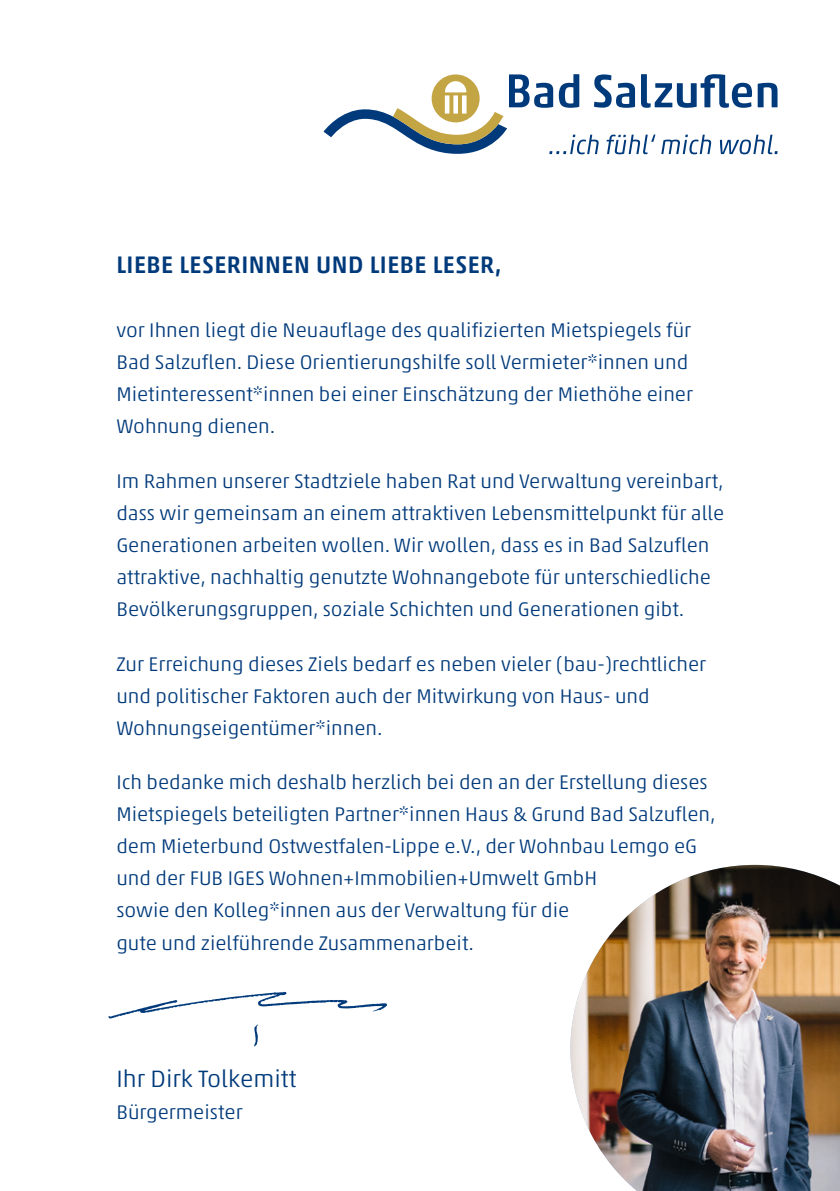
<style>
.page{position:relative;width:840px;height:1191px;background:#fff}
.page>*{position:absolute;margin:0;border:0;box-sizing:border-box;transform-origin:0 0}
.t1{font:500 24px "Akko Pro";letter-spacing:.02em;color:#003a7b}
.t2{font:300 24px "Akko Pro";color:#003a7b}
.t3{font:300 20px/32px "Akko Pro";color:#003a7b}
</style>
<div class="page">
<svg style="left:323px;top:74px;width:454px;height:80px"></svg>
<img style="left:108px;top:991px;width:279px;height:56px">
<img style="left:570px;top:865px;width:269px;height:326px">
<p class="t1" style="left:116px;top:250px;width:386px">LIEBE LESERINNEN UND LIEBE LESER,</p>
<p class="t3" style="left:116px;top:314px;width:578px">vor Ihnen liegt die Neuauflage des qualifizierten Mietspiegels für Bad Salzuflen. Diese Orientierungshilfe soll Vermieter*innen und Mietinteressent*innen bei einer Einschätzung der Miethöhe einer Wohnung dienen.</p>
<p class="t3" style="left:116px;top:465px;width:609px">Im Rahmen unserer Stadtziele haben Rat und Verwaltung vereinbart, dass wir gemeinsam an einem attraktiven Lebensmittelpunkt für alle Generationen arbeiten wollen. Wir wollen, dass es in Bad Salzuflen attraktive, nachhaltig genutzte Wohnangebote für unterschiedliche Bevölkerungsgruppen, soziale Schichten und Generationen gibt.</p>
<p class="t3" style="left:116px;top:647px;width:591px">Zur Erreichung dieses Ziels bedarf es neben vieler (bau-)rechtlicher und politischer Faktoren auch der Mitwirkung von Haus- und<br>Wohnungseigentümer*innen.</p>
<p class="t3" style="left:116px;top:766px;width:600px">Ich bedanke mich deshalb herzlich bei den an der Erstellung dieses Mietspiegels beteiligten Partner*innen Haus &amp; Grund Bad Salzuflen, dem Mieterbund Ostwestfalen-Lippe e.V., der Wohnbau Lemgo eG und der FUB IGES Wohnen+Immobilien+Umwelt GmbH<br>sowie den Kolleg*innen aus der Verwaltung für die<br>gute und zielführende Zusammenarbeit.</p>
<p class="t2" style="left:116px;top:1064px;width:181px">Ihr Dirk Tolkemitt</p>
<p class="t3" style="left:116px;top:1095px;width:128px">Bürgermeister</p>
</div>
